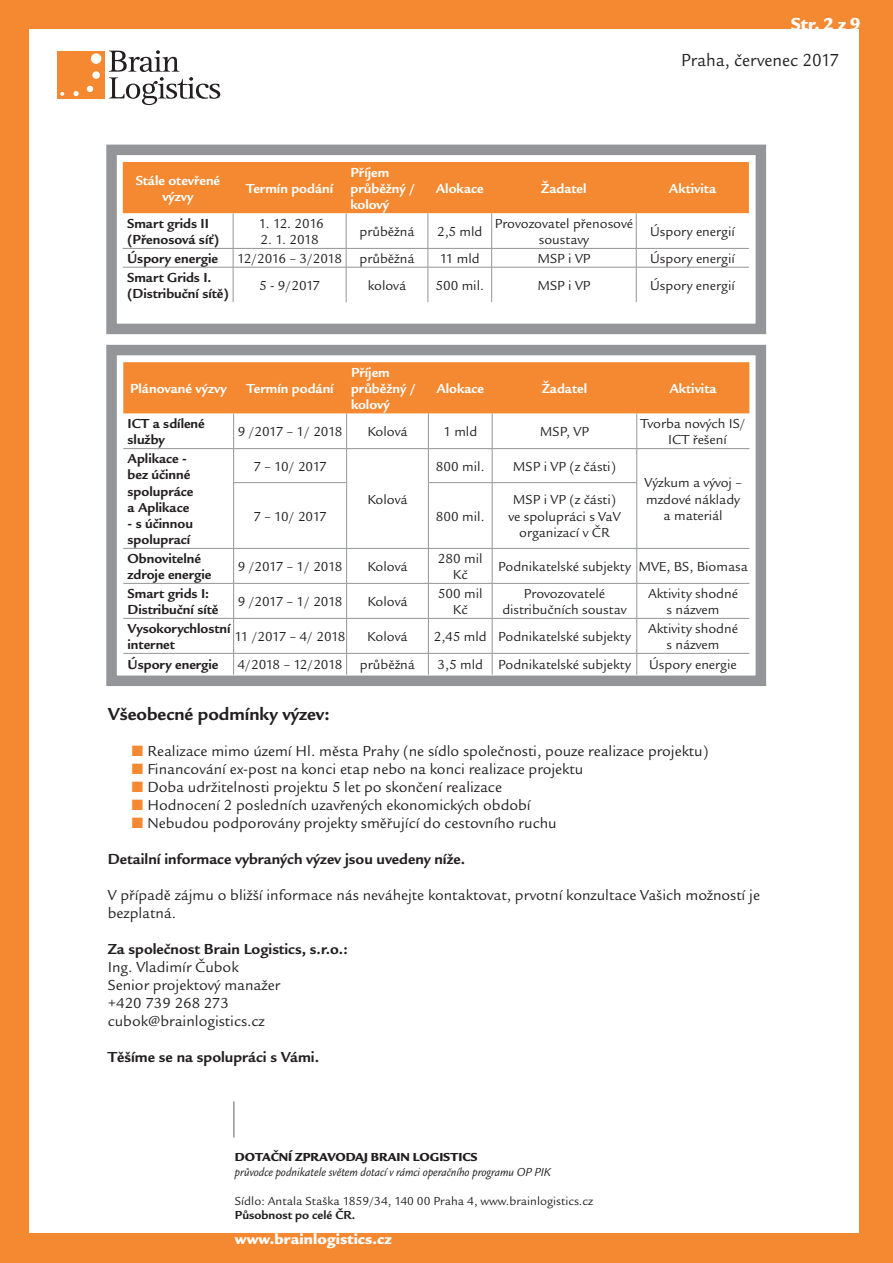
<style>
.page{position:relative;width:893px;height:1263px;background:#f58932}
.page>*{position:absolute;margin:0;border:0;box-sizing:border-box;transform-origin:0 0}
.t1{font:700 18px "Legacy San Itc TCE";color:#231f20}
.t2{font:18px "Legacy San Itc TCE";color:#231f20;scale:.95 1}
.t3{font:18px "Legacy San Itc TCE Ultr";color:#fff;scale:.95 1}
.t4{font:15px/18px "Legacy San Itc TCE";color:#231f20}
.t5{font:700 15px "Legacy San Itc TCE";color:#231f20}
.t6{font:15px "Legacy San Itc TCE Ultr";color:#fff}
.t7{font:13.5px/16.2px "Legacy San Itc TCE";color:#231f20;text-align:center}
.t8{font:700 13.5px/16.2px "Legacy San Itc TCE";color:#231f20}
.t9{font:700 13.5px/16.2px "Legacy San Itc TCE";color:#fff}
.t10{font:13.5px "Legacy San Itc TCE";letter-spacing:-.04em;color:#231f20}
.t11{font:italic 12px "Legacy San Itc TCE";color:#231f20;scale:.95 1}
.t12{font:12px "Legacy San Itc TCE";color:#231f20}
.t13{font:12px "Legacy San Itc TCE Ultr";color:#231f20}
.t14{font:700 12px "Legacy San Itc TCE";color:#231f20}
.s1{color:#f58932}
</style>
<div class="page">
<div style="left:30px;top:30px;width:829px;height:1203px;background:#fff"></div>
<div style="left:106px;top:345px;width:660px;height:341px;border:10px solid #939598"></div>
<div style="left:106px;top:145px;width:660px;height:189px;border:10px solid #939598"></div>
<hr style="left:233px;top:1101px;width:2px;height:36px;background:#939598">
<svg style="left:109px;top:50px;width:111px;height:55px"></svg>
<div style="left:57px;top:51px;width:48px;height:47px;background:#f58932"></div>
<div style="left:91px;top:53px;width:10px;height:11px;background:#fff;border-radius:50%"></div>
<svg style="left:60px;top:92px;width:4px;height:4px"></svg>
<svg style="left:74px;top:91px;width:5px;height:5px"></svg>
<svg style="left:87px;top:86px;width:6px;height:6px"></svg>
<div style="left:92px;top:71px;width:8px;height:8px;background:#fff;border-radius:50%"></div>
<svg style="left:123px;top:162px;width:626px;height:140px"></svg>
<hr style="left:233px;top:267px;width:1px;height:35px;background:#939598">
<hr style="left:346px;top:267px;width:1px;height:35px;background:#939598">
<hr style="left:428px;top:267px;width:1px;height:35px;background:#939598">
<hr style="left:491px;top:267px;width:1px;height:35px;background:#939598">
<hr style="left:636px;top:267px;width:1px;height:35px;background:#939598">
<svg style="left:123px;top:362px;width:626px;height:313px"></svg>
<h1 class="t3" style="left:791px;top:12px;width:75px">Str. 2 z 9</h1>
<h1 class="t2" style="left:681px;top:49px;width:168px">Praha, červenec 2017</h1>
<p class="t9" style="left:136px;top:172px;width:86px;text-align:center">Stále otevřené výzvy</p>
<p class="t9" style="left:246px;top:180px;width:89px">Termín podání</p>
<p class="t9" style="left:350px;top:164px;width:67px">Příjem průběžný / kolový</p>
<p class="t9" style="left:436px;top:180px;width:49px">Alokace</p>
<p class="t9" style="left:541px;top:180px;width:47px">Žadatel</p>
<p class="t9" style="left:669px;top:180px;width:49px">Aktivita</p>
<p class="t8" style="left:127px;top:215px;width:94px">Smart grids II (Přenosová síť)</p>
<p class="t7" style="left:259px;top:216px;width:66px">1. 12. 2016</p>
<p class="t7" style="left:260px;top:232px;width:60px">2. 1. 2018</p>
<p class="t7" style="left:359px;top:224px;width:57px">průběžná</p>
<p class="t7" style="left:437px;top:224px;width:47px">2,5 mld</p>
<p class="t7" style="left:495px;top:216px;width:140px">Provozovatel přenosové soustavy</p>
<p class="t7" style="left:650px;top:224px;width:86px">Úspory energií</p>
<p class="t8" style="left:127px;top:250px;width:93px">Úspory energie</p>
<p class="t10" style="left:237px;top:250px;width:106px">12/2016 – 3/2018</p>
<p class="t7" style="left:359px;top:251px;width:57px">průběžná</p>
<p class="t7" style="left:440px;top:251px;width:42px">11 mld</p>
<p class="t7" style="left:537px;top:251px;width:55px">MSP i VP</p>
<p class="t7" style="left:650px;top:251px;width:86px">Úspory energií</p>
<p class="t8" style="left:127px;top:269px;width:103px">Smart Grids I. (Distribuční sítě)</p>
<p class="t7" style="left:259px;top:277px;width:63px">5 - 9/2017</p>
<p class="t7" style="left:368px;top:277px;width:40px">kolová</p>
<p class="t7" style="left:435px;top:277px;width:50px">500 mil.</p>
<p class="t7" style="left:537px;top:277px;width:55px">MSP i VP</p>
<p class="t7" style="left:650px;top:277px;width:86px">Úspory energií</p>
<p class="t9" style="left:130px;top:381px;width:98px">Plánované výzvy</p>
<p class="t9" style="left:247px;top:381px;width:89px">Termín podání</p>
<p class="t9" style="left:351px;top:364px;width:67px">Příjem průběžný / kolový</p>
<p class="t9" style="left:436px;top:381px;width:49px">Alokace</p>
<p class="t9" style="left:542px;top:381px;width:47px">Žadatel</p>
<p class="t9" style="left:669px;top:381px;width:49px">Aktivita</p>
<p class="t8" style="left:128px;top:416px;width:79px">ICT a sdílené služby</p>
<p class="t10" style="left:238px;top:424px;width:106px">9 /2017 – 1/ 2018</p>
<p class="t7" style="left:367px;top:424px;width:42px">Kolová</p>
<p class="t7" style="left:443px;top:424px;width:35px">1 mld</p>
<p class="t7" style="left:540px;top:424px;width:51px">MSP, VP</p>
<p class="t7" style="left:668px;top:416px;width:79px;text-align:left;text-indent:-28px">Tvorba nových IS/<br>ICT řešení</p>
<p class="t8" style="left:128px;top:451px;width:67px">Aplikace - bez účinné spolupráce a Aplikace</p>
<p class="t8" style="left:128px;top:515px;width:67px">- s účinnou spoluprací</p>
<p class="t7" style="left:436px;top:458px;width:50px">800 mil.</p>
<p class="t7" style="left:513px;top:458px;width:105px">MSP i VP (z části)</p>
<p class="t7" style="left:253px;top:458px;width:75px">7 – 10/ 2017</p>
<p class="t7" style="left:644px;top:475px;width:99px;text-align:left">Výzkum a vývoj – mzdové náklady</p>
<p class="t7" style="left:367px;top:491px;width:42px">Kolová</p>
<p class="t7" style="left:508px;top:492px;width:114px">MSP i VP (z části) ve spolupráci s VaV organizací v ČR</p>
<p class="t7" style="left:253px;top:508px;width:75px">7 – 10/ 2017</p>
<p class="t7" style="left:436px;top:508px;width:50px">800 mil.</p>
<p class="t7" style="left:664px;top:507px;width:61px">a materiál</p>
<p class="t8" style="left:128px;top:550px;width:85px">Obnovitelné zdroje energie</p>
<p class="t10" style="left:238px;top:558px;width:106px">9 /2017 – 1/ 2018</p>
<p class="t7" style="left:367px;top:559px;width:42px">Kolová</p>
<p class="t7" style="left:438px;top:550px;width:46px">280 mil<br>Kč</p>
<p class="t7" style="left:498px;top:559px;width:251px">Podnikatelské subjekty MVE, BS, Biomasa</p>
<p class="t8" style="left:128px;top:585px;width:92px">Smart grids I:<br>Distribuční sítě</p>
<p class="t10" style="left:238px;top:593px;width:106px">9 /2017 – 1/ 2018</p>
<p class="t7" style="left:367px;top:594px;width:42px">Kolová</p>
<p class="t7" style="left:438px;top:585px;width:46px">500 mil<br>Kč</p>
<p class="t7" style="left:502px;top:585px;width:126px">Provozovatelé distribučních soustav</p>
<p class="t7" style="left:648px;top:585px;width:91px">Aktivity shodné s názvem</p>
<p class="t8" style="left:128px;top:620px;width:104px">Vysokorychlostní internet</p>
<p class="t10" style="left:235px;top:628px;width:112px">11 /2017 – 4/ 2018</p>
<p class="t7" style="left:367px;top:629px;width:42px">Kolová</p>
<p class="t7" style="left:434px;top:629px;width:199px">2,45 mld Podnikatelské subjekty</p>
<p class="t7" style="left:648px;top:620px;width:91px">Aktivity shodné s názvem</p>
<p class="t8" style="left:128px;top:657px;width:93px">Úspory energie</p>
<p class="t10" style="left:238px;top:656px;width:106px">4/2018 – 12/2018</p>
<p class="t7" style="left:360px;top:657px;width:57px">průběžná</p>
<p class="t7" style="left:437px;top:657px;width:195px">3,5 mld Podnikatelské subjekty</p>
<p class="t7" style="left:649px;top:657px;width:89px">Úspory energie</p>
<h1 class="t1" style="left:108px;top:703px;width:223px">Všeobecné podmínky výzev:</h1>
<p class="t4" style="left:132px;top:742px;width:578px"><span class="s1">■</span> Realizace mimo území Hl. města Prahy (ne sídlo společnosti, pouze realizace projektu)</p>
<p class="t4" style="left:132px;top:760px;width:453px"><span class="s1">■</span> Financování ex-post na konci etap nebo na konci realizace projektu</p>
<p class="t4" style="left:132px;top:778px;width:372px"><span class="s1">■</span> Doba udržitelnosti projektu 5 let po skončení realizace</p>
<p class="t4" style="left:132px;top:796px;width:400px"><span class="s1">■</span> Hodnocení 2 posledních uzavřených ekonomických období</p>
<p class="t4" style="left:132px;top:814px;width:426px"><span class="s1">■</span> Nebudou podporovány projekty směřující do cestovního ruchu</p>
<p class="t5" style="left:108px;top:850px;width:359px">Detailní informace vybraných výzev jsou uvedeny níže.</p>
<p class="t4" style="left:108px;top:886px;width:654px">V případě zájmu o bližší informace nás neváhejte kontaktovat, prvotní konzultace Vašich možností je bezplatná.</p>
<p class="t5" style="left:108px;top:940px;width:241px">Za společnost Brain Logistics, s.r.o.:</p>
<p class="t4" style="left:108px;top:958px;width:174px">Ing. Vladimír Čubok<br>Senior projektový manažer +420 739 268 273 cubok@brainlogistics.cz</p>
<p class="t5" style="left:108px;top:1048px;width:213px">Těšíme se na spolupráci s Vámi.</p>
<p class="t13" style="left:235px;top:1150px;width:244px">DOTAČNÍ ZPRAVODAJ BRAIN LOGISTICS</p>
<p class="t11" style="left:235px;top:1165px;width:334px">průvodce podnikatele světem dotací v rámci operačního programu OP PIK</p>
<p class="t12" style="left:235px;top:1193px;width:359px">Sídlo: Antala Staška 1859/34, 140 00 Praha 4, www.brainlogistics.cz</p>
<p class="t14" style="left:235px;top:1207px;width:122px">Působnost po celé ČR.</p>
<p class="t6" style="left:235px;top:1230px;width:159px">www.brainlogistics.cz</p>
</div>
